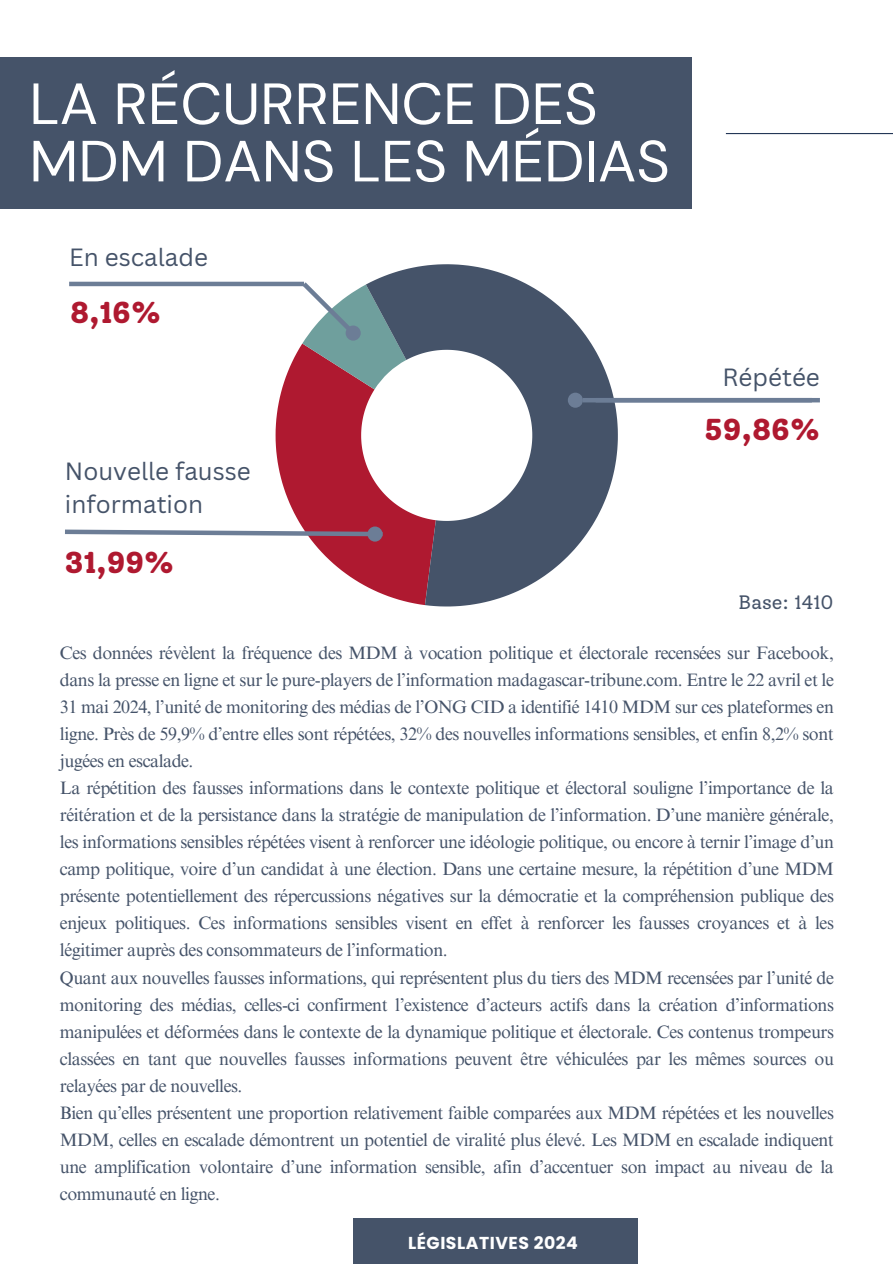
<style>
.page{position:relative;width:893px;height:1264px;background:#fff}
.page>*{position:absolute;margin:0;border:0;box-sizing:border-box;transform-origin:0 0}
.t1{font:57.9px/57.3px "DM Sans";color:#fff}
.t2{font:800 30.15px "Solway";color:#af1930}
.t3{font:24.3px/33.8px "Canva Sans";color:#455369}
.t4{font:19.35px "Solway";color:#455369}
.t5{font:18px/27px "Times NRMT Pro";letter-spacing:-.025em;color:#455369}
.t6{font:700 17.25px "Poppins";letter-spacing:.03em;color:#fff}
</style>
<div class="page">
<svg style="left:275px;top:352px;width:51px;height:205px;fill:#af1930"></svg>
<svg style="left:326px;top:264px;width:312px;height:343px"></svg>
<div style="left:353px;top:1217px;width:284px;height:46px;background:#455369"></div>
<div style="left:0;top:57px;width:691px;height:151px;background:#455369"></div>
<hr style="left:725px;top:133px;width:167px;height:1px;background:#243757">
<div style="left:567px;top:392px;width:16px;height:16px;background:#6c7d96;border-radius:50%"></div>
<hr style="left:583px;top:398px;width:228px;height:4px;background:#6c7d96">
<hr style="left:595px;top:398px;width:224px;height:4px;background:#6c7d96">
<svg style="left:65px;top:527px;width:322px;height:11px"></svg>
<div style="left:367px;top:526px;width:15px;height:15px;background:#6c7d96;border-radius:50%"></div>
<svg style="left:297px;top:277px;width:118px;height:116px"></svg>
<hr style="left:69px;top:282px;width:235px;height:4px;background:#6c7d96">
<h4 class="t1" style="left:29px;top:76px;width:642px">LA RÉCURRENCE DES<br>MDM DANS LES MÉDIAS</h4>
<h3 class="t3" style="left:69px;top:240px;width:140px">En escalade</h3>
<h2 class="t2" style="left:70px;top:294px;width:92px">8,16%</h2>
<h3 class="t3" style="left:65px;top:453px;width:187px">Nouvelle fausse information</h3>
<h2 class="t2" style="left:65px;top:544px;width:110px">31,99%</h2>
<h3 class="t3" style="left:722px;top:360px;width:99px">Répétée</h3>
<p class="t2" style="left:704px;top:411px;width:117px">59,86%</p>
<h1 class="t4" style="left:738px;top:590px;width:96px">Base: 1410</h1>
<p class="t5" style="left:60px;top:642px;width:775px">Ces données révèlent la fréquence des MDM à vocation politique et électorale recensées sur Facebook, dans la presse en ligne et sur le pure-players de l’information madagascar-tribune.com. Entre le 22 avril et le 31 mai 2024, l’unité de monitoring des médias de l’ONG CID a identifié 1410 MDM sur ces plateformes en ligne. Près de 59,9% d’entre elles sont répétées, 32% des nouvelles informations sensibles, et enfin 8,2% sont jugées en escalade.<br>La répétition des fausses informations dans le contexte politique et électoral souligne l’importance de la réitération et de la persistance dans la stratégie de manipulation de l’information. D’une manière générale, les informations sensibles répétées visent à renforcer une idéologie politique, ou encore à ternir l’image d’un camp politique, voire d’un candidat à une élection. Dans une certaine mesure, la répétition d’une MDM présente potentiellement des répercussions négatives sur la démocratie et la compréhension publique des enjeux politiques. Ces informations sensibles visent en effet à renforcer les fausses croyances et à les légitimer auprès des consommateurs de l’information.<br>Quant aux nouvelles fausses informations, qui représentent plus du tiers des MDM recensées par l’unité de monitoring des médias, celles-ci confirment l’existence d’acteurs actifs dans la création d’informations manipulées et déformées dans le contexte de la dynamique politique et électorale. Ces contenus trompeurs classées en tant que nouvelles fausses informations peuvent être véhiculées par les mêmes sources ou relayées par de nouvelles.<br>Bien qu’elles présentent une proportion relativement faible comparées aux MDM répétées et les nouvelles MDM, celles en escalade démontrent un potentiel de viralité plus élevé. Les MDM en escalade indiquent une amplification volontaire d’une information sensible, afin d’accentuer son impact au niveau de la communauté en ligne.</p>
<h2 class="t6" style="left:408px;top:1230px;width:171px">LÉGISLATIVES 2024</h2>
</div>
